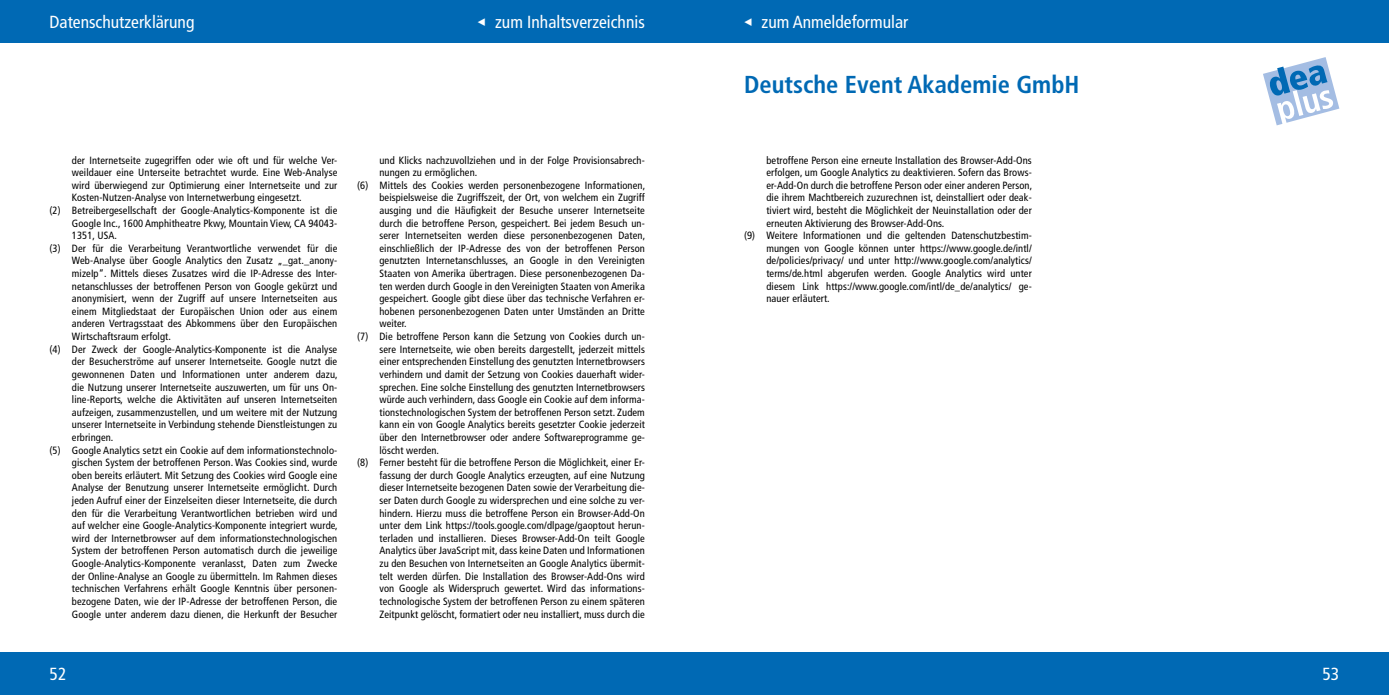
<style>
.page{position:relative;width:1389px;height:695px;background:#fff}
.page>*{position:absolute;margin:0;border:0;box-sizing:border-box;transform-origin:0 0}
.t1{font:700 condensed 24.5px "Frutiger LT Std";color:#0069b4}
.t2{font:condensed 17.5px "Frutiger LT Std";color:#fff}
.t3{font:condensed 10.5px/12.6px "Frutiger LT Std";letter-spacing:.01em;color:#000;text-align:justify}
.s1{font-family:"Corporate S Pro";font-stretch:normal}
</style>
<div class="page">
<div style="left:0;top:652px;width:694px;height:42px;background:#0069b4"></div>
<div style="left:694px;top:652px;width:695px;height:42px;background:#0069b4"></div>
<div style="left:694px;top:0;width:695px;height:42px;background:#0069b4"></div>
<div style="left:0;top:0;width:694px;height:42px;background:#0069b4"></div>
<svg style="left:1263px;top:57px;width:76px;height:69px"></svg>
<p class="t2" style="left:50px;top:11px;width:146px">Datenschutzerklärung</p>
<p class="t2" style="left:478px;top:11px;width:169px"><span class="s1">◂</span> zum Inhaltsverzeichnis</p>
<p class="t2" style="left:744px;top:11px;width:166px"><span class="s1">◂</span> zum Anmeldeformular</p>
<p class="t1" style="left:744px;top:70px;width:337px">Deutsche Event Akademie GmbH</p>
<p class="t3" style="left:72px;top:154px;width:267px">der Internetseite zugegriffen oder wie oft und für welche Ver&shy;weildauer eine Unterseite betrachtet wurde. Eine Web-Analyse wird überwiegend zur Optimierung einer Internetseite und zur Kosten-Nutzen-Analyse von Internetwerbung eingesetzt.</p>
<p class="t3" style="left:72px;top:204px;width:267px;text-indent:-22px">(2) Betreibergesellschaft der Google-Analytics-Komponente ist die Google Inc., 1600 Amphitheatre Pkwy, Mountain View, CA 94043- 1351, USA.</p>
<p class="t3" style="left:72px;top:242px;width:267px;text-indent:-22px">(3) Der für die Verarbeitung Verantwortliche verwendet für die Web-Analyse über Google Analytics den Zusatz „_gat._anony&shy;mizeIp“. Mittels dieses Zusatzes wird die IP-Adresse des Inter&shy;netanschlusses der betroffenen Person von Google gekürzt und anonymisiert, wenn der Zugriff auf unsere Internetseiten aus einem Mitgliedstaat der Europäischen Union oder aus einem anderen Vertragsstaat des Abkommens über den Europäischen Wirtschaftsraum erfolgt.</p>
<p class="t3" style="left:72px;top:343px;width:267px;text-indent:-22px">(4) Der Zweck der Google-Analytics-Komponente ist die Analyse der Besucherströme auf unserer Internetseite. Google nutzt die gewonnenen Daten und Informationen unter anderem dazu, die Nutzung unserer Internetseite auszuwerten, um für uns On&shy;line-Reports, welche die Aktivitäten auf unseren Internetseiten aufzeigen, zusammenzustellen, und um weitere mit der Nutzung unserer Internetseite in Verbindung stehende Dienstleistungen zu erbringen.</p>
<p class="t3" style="left:72px;top:443px;width:267px;text-indent:-22px">(5) Google Analytics setzt ein Cookie auf dem informationstechnolo&shy;gischen System der betroffenen Person. Was Cookies sind, wurde oben bereits erläutert. Mit Setzung des Cookies wird Google eine Analyse der Benutzung unserer Internetseite ermöglicht. Durch jeden Aufruf einer der Einzelseiten dieser Internetseite, die durch den für die Verarbeitung Verantwortlichen betrieben wird und auf welcher eine Google-Analytics-Komponente integriert wurde, wird der Internetbrowser auf dem informationstechnologischen System der betroffenen Person automatisch durch die jeweilige Google-Analytics-Komponente veranlasst, Daten zum Zwecke der Online-Analyse an Google zu übermitteln. Im Rahmen dieses technischen Verfahrens erhält Google Kenntnis über personen&shy;bezogene Daten, wie der IP-Adresse der betroffenen Person, die Google unter anderem dazu dienen, die Herkunft der Besucher</p>
<p class="t3" style="left:379px;top:154px;width:267px">und Klicks nachzuvollziehen und in der Folge Provisionsabrech&shy;nungen zu ermöglichen.</p>
<p class="t3" style="left:379px;top:179px;width:267px;text-indent:-22px">(6) Mittels des Cookies werden personenbezogene Informationen, beispielsweise die Zugriffszeit, der Ort, von welchem ein Zugriff ausging und die Häufigkeit der Besuche unserer Internetseite durch die betroffene Person, gespeichert. Bei jedem Besuch un&shy;serer Internetseiten werden diese personenbezogenen Daten, einschließlich der IP-Adresse des von der betroffenen Person genutzten Internetanschlusses, an Google in den Vereinigten Staaten von Amerika übertragen. Diese personenbezogenen Da&shy;ten werden durch Google in den Vereinigten Staaten von Amerika gespeichert. Google gibt diese über das technische Verfahren er&shy;hobenen personenbezogenen Daten unter Umständen an Dritte weiter.</p>
<p class="t3" style="left:379px;top:330px;width:267px;text-indent:-22px">(7) Die betroffene Person kann die Setzung von Cookies durch un&shy;sere Internetseite, wie oben bereits dargestellt, jederzeit mittels einer entsprechenden Einstellung des genutzten Internetbrowsers verhindern und damit der Setzung von Cookies dauerhaft wider&shy;sprechen. Eine solche Einstellung des genutzten Internetbrowsers würde auch verhindern, dass Google ein Cookie auf dem informa&shy;tionstechnologischen System der betroffenen Person setzt. Zudem kann ein von Google Analytics bereits gesetzter Cookie jederzeit über den Internetbrowser oder andere Softwareprogramme ge&shy;löscht werden.</p>
<p class="t3" style="left:379px;top:456px;width:267px;text-indent:-22px">(8) Ferner besteht für die betroffene Person die Möglichkeit, einer Er&shy;fassung der durch Google Analytics erzeugten, auf eine Nutzung dieser Internetseite bezogenen Daten sowie der Verarbeitung die&shy;ser Daten durch Google zu widersprechen und eine solche zu ver&shy;hindern. Hierzu muss die betroffene Person ein Browser-Add-On unter dem Link https://tools.google.com/dlpage/gaoptout herun&shy;terladen und installieren. Dieses Browser-Add-On teilt Google Analytics über JavaScript mit, dass keine Daten und Informationen zu den Besuchen von Internetseiten an Google Analytics übermit&shy;telt werden dürfen. Die Installation des Browser-Add-Ons wird von Google als Widerspruch gewertet. Wird das informations&shy;technologische System der betroffenen Person zu einem späteren Zeitpunkt gelöscht, formatiert oder neu installiert, muss durch die</p>
<p class="t3" style="left:766px;top:154px;width:267px">betroffene Person eine erneute Installation des Browser-Add-Ons erfolgen, um Google Analytics zu deaktivieren. Sofern das Brows&shy;er-Add-On durch die betroffene Person oder einer anderen Person, die ihrem Machtbereich zuzurechnen ist, deinstalliert oder deak&shy;tiviert wird, besteht die Möglichkeit der Neuinstallation oder der erneuten Aktivierung des Browser-Add-Ons.</p>
<p class="t3" style="left:766px;top:229px;width:267px;text-indent:-22px">(9) Weitere Informationen und die geltenden Datenschutzbestim&shy;mungen von Google können unter https://www.google.de/intl/ de/policies/privacy/ und unter http://www.google.com/analytics/ terms/de.html abgerufen werden. Google Analytics wird unter diesem Link https://www.google.com/intl/de_de/analytics/ ge&shy;nauer erläutert.</p>
<h2 class="t2" style="left:50px;top:664px;width:18px">52</h2>
<h2 class="t2" style="left:1323px;top:664px;width:18px">53</h2>
</div>
